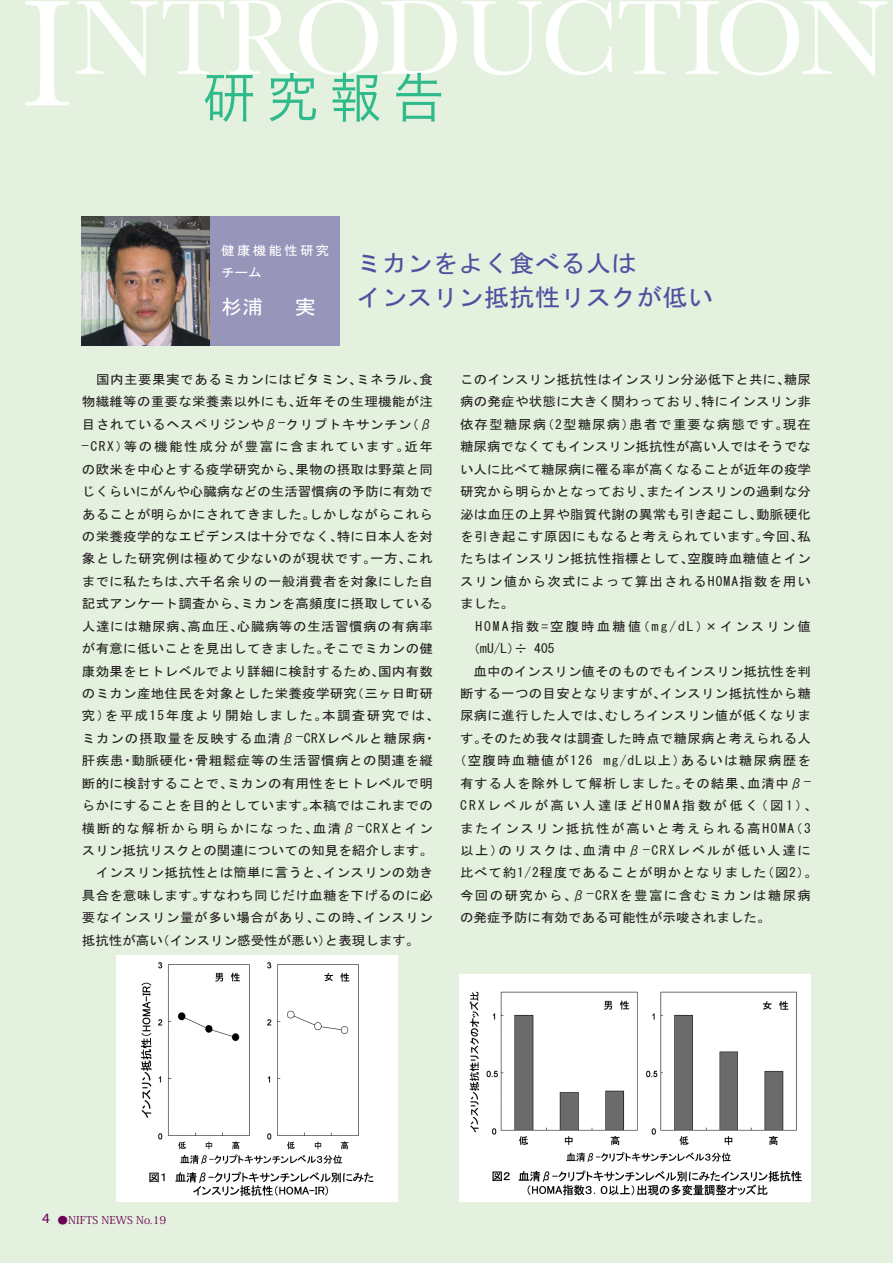
<style>
.page{position:relative;width:893px;height:1263px;background:#e4f1de}
.page>*{position:absolute;margin:0;border:0;box-sizing:border-box;transform-origin:0 0}
.t1{font:24.15px "MS Gothic";color:#504fa1;scale:1.05 1}
.t2{font:19.95px "MS Gothic";color:#fff;scale:1.05 1}
.t3{font:12.9px/22.4px "MS Gothic";letter-spacing:.02em;color:#231f20;text-align:justify;scale:1.05 1}
.t4{font:12.9px "MS Gothic";letter-spacing:.12em;color:#231f20;scale:1.05 1}
.t5{font:12.9px "MS Gothic";color:#231f20;scale:1.05 1}
.t6{font:12.9px/22.5px "MS Gothic";letter-spacing:.15em;color:#231f20;scale:1.05 1}
.t7{font:12.9px "MS Gothic";letter-spacing:.085em;color:#231f20;scale:1.05 1}
.t8{font:12.9px "MS Gothic";letter-spacing:.055em;color:#231f20;scale:1.05 1}
.t9{font:12.9px "MS Gothic";letter-spacing:.175em;color:#231f20;scale:1.05 1}
.t10{font:12.9px "MS Gothic";letter-spacing:.06em;color:#231f20;scale:1.05 1}
.t11{font:12.9px "MS Gothic";letter-spacing:.1em;color:#231f20;scale:1.05 1}
.t12{font:12.9px/22.5px "MS Gothic";letter-spacing:.165em;color:#fff;scale:1.05 1}
.t13{font:10.65px "Koz Min Pro";color:#6b0052;scale:1.05 1}
.s1{font-family:"Myriad Pro";font-size:14.25px}
.s2{font-family:"MS Gothic"}
</style>
<div class="page">
<svg style="left:76px;top:1px;width:81px;height:75px"></svg>
<svg style="left:619px;top:0;width:268px;height:76px"></svg>
<svg style="left:25px;top:1px;width:44px;height:104px"></svg>
<svg style="left:163px;top:0;width:449px;height:122px"></svg>
<img style="left:82px;top:216px;width:129px;height:129px">
<div style="left:211px;top:216px;width:129px;height:129px;background:#9895ba"></div>
<div style="left:459px;top:974px;width:352px;height:228px;background:#fff"></div>
<img style="left:469px;top:991px;width:333px;height:205px">
<div style="left:117px;top:955px;width:281px;height:247px;background:#fff"></div>
<img style="left:141px;top:962px;width:233px;height:234px">
<p class="t12" style="left:221px;top:239px;width:104px">健康機能性研究チーム</p>
<p class="t2" style="left:221px;top:297px;width:91px">杉浦　 実</p>
<p class="t1" style="left:356px;top:252px;width:269px">ミカンをよく食べる人は</p>
<p class="t1" style="left:356px;top:285px;width:341px">インスリン抵抗性リスクが低い</p>
<p class="t3" style="left:82px;top:368px;width:342px;text-align:left">　国内主要果実であるミカンにはビタミン、ミネラル、食物繊維等の重要な栄養素以外にも、近年その生理機能が注目されているヘスペリジンやβ−クリプトキサンチン（β −CRX）等の機能性成分が豊富に含まれています。近年の欧米を中心とする疫学研究から、果物の摂取は野菜と同じくらいにがんや心臓病などの生活習慣病の予防に有効であることが明らかにされてきました。しかしながらこれらの栄養疫学的なエビデンスは十分でなく、特に日本人を対象とした研究例は極めて少ないのが現状です。一方、これまでに私たちは、六千名余りの一般消費者を対象にした自記式アンケート調査から、ミカンを高頻度に摂取している人達には糖尿病、高血圧、心臓病等の生活習慣病の有病率が有意に低いことを見出してきました。そこでミカンの健康効果をヒトレベルでより詳細に検討するため、国内有数のミカン産地住民を対象とした栄養疫学研究（三ヶ日町研究）を平成15年度より開始しました。本調査研究では、ミカンの摂取量を反映する血清β−CRXレベルと糖尿病・肝疾患・動脈硬化・骨粗鬆症等の生活習慣病との関連を縦断的に検討することで、ミカンの有用性をヒトレベルで明らかにすることを目的としています。本稿ではこれまでの横断的な解析から明らかになった、血清β−CRXとインスリン抵抗リスクとの関連についての知見を紹介します。</p>
<p class="t3" style="left:82px;top:861px;width:336px">　インスリン抵抗性とは簡単に言うと、インスリンの効き具合を意味します。すなわち同じだけ血糖を下げるのに必要なインスリン量が多い場合があり、この時、インスリン抵抗性が高い（インスリン感受性が悪い）と表現します。</p>
<p class="t3" style="left:460px;top:368px;width:336px">このインスリン抵抗性はインスリン分泌低下と共に、糖尿病の発症や状態に大きく関わっており、特にインスリン非依存型糖尿病（2型糖尿病）患者で重要な病態です。現在糖尿病でなくてもインスリン抵抗性が高い人ではそうでない人に比べて糖尿病に罹る率が高くなることが近年の疫学研究から明らかとなっており、またインスリンの過剰な分泌は血圧の上昇や脂質代謝の異常も引き起こし、動脈硬化を引き起こす原因にもなると考えられています。今回、私たちはインスリン抵抗性指標として、空腹時血糖値とインスリン値から次式によって算出されるHOMA指数を用いました。</p>
<p class="t6" style="left:460px;top:615px;width:336px">　HOMA指数=空腹時血糖値（mg/dL）×インスリン値　（mU/L）÷ 405</p>
<p class="t5" style="left:460px;top:664px;width:336px">　血中のインスリン値そのものでもインスリン抵抗性を判</p>
<p class="t3" style="left:460px;top:682px;width:336px">断する一つの目安となりますが、インスリン抵抗性から糖</p>
<p class="t3" style="left:460px;top:705px;width:336px">尿病に進行した人では、むしろインスリン値が低くなりま</p>
<p class="t3" style="left:460px;top:727px;width:336px">す。そのため我々は調査した時点で糖尿病と考えられる人</p>
<p class="t7" style="left:453px;top:754px;width:342px">（空腹時血糖値が126 mg/dL以上）あるいは糖尿病歴を</p>
<p class="t10" style="left:460px;top:777px;width:336px">有する人を除外して解析しました。その結果、血清中β−</p>
<p class="t9" style="left:460px;top:799px;width:342px">CRXレベルが高い人達ほどHOMA指数が低く（図1）、</p>
<p class="t4" style="left:460px;top:821px;width:336px">またインスリン抵抗性が高いと考えられる高HOMA（3</p>
<p class="t4" style="left:460px;top:844px;width:336px">以上）のリスクは、血清中β−CRXレベルが低い人達に</p>
<p class="t8" style="left:460px;top:866px;width:342px">比べて約1/2程度であることが明かとなりました（図2）。</p>
<p class="t11" style="left:460px;top:889px;width:336px">今回の研究から、β−CRXを豊富に含むミカンは糖尿病</p>
<p class="t5" style="left:460px;top:911px;width:297px">の発症予防に有効である可能性が示唆されました。</p>
<p class="t13" style="left:42px;top:1213px;width:120px"><span class="s1">4</span> <span class="s2">●</span>NIFTS NEWS No.19</p>
</div>
